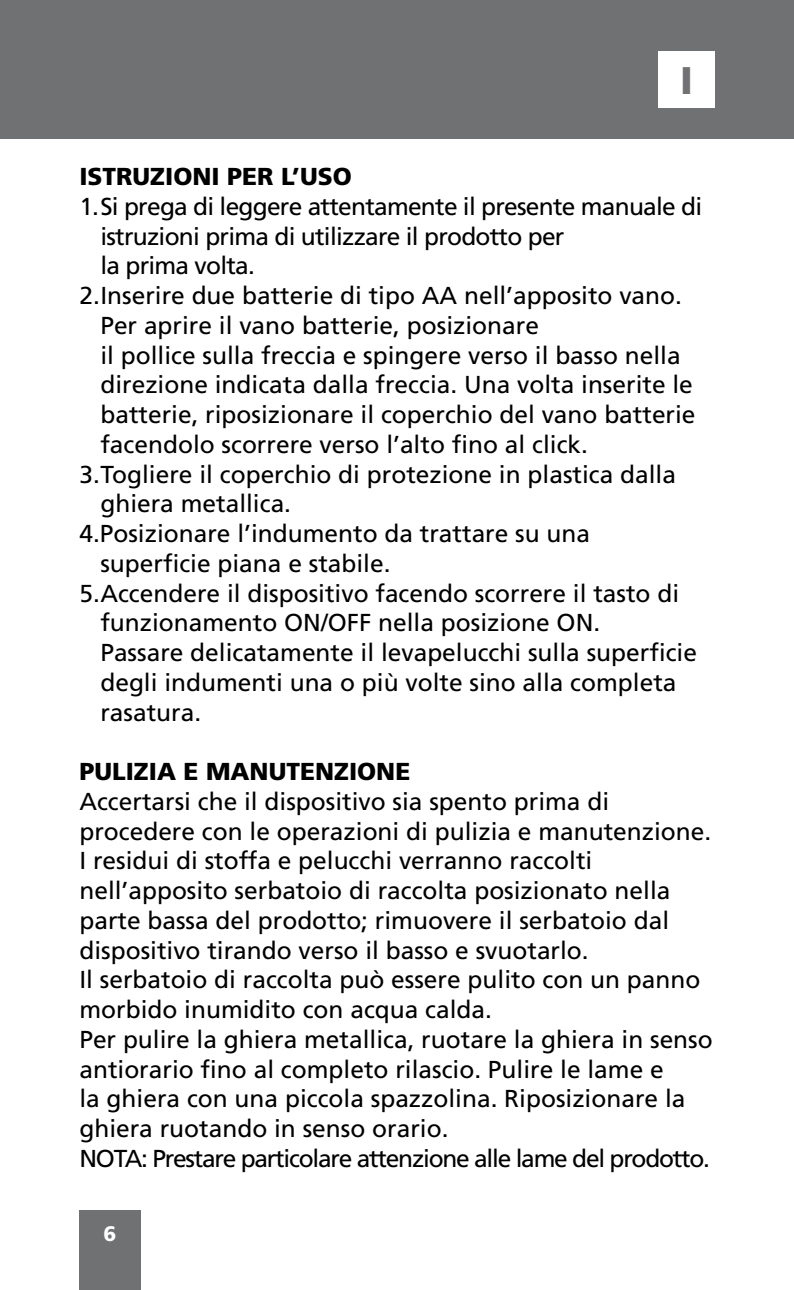
<style>
.page{position:relative;width:794px;height:1290px;background:#fff}
.page>*{position:absolute;margin:0;border:0;box-sizing:border-box;transform-origin:0 0}
.t1{font:900 38.5px "Frutiger LT Std";color:#707172}
.t2{font:24.5px/29.8px "Frutiger LT Std";color:#000}
.t3{font:24.5px "Frutiger LT Std";letter-spacing:-.03em;color:#000}
.t4{font:900 24.5px "Frutiger LT Std";color:#000}
.t5{font:900 21px "Frutiger LT Std";color:#fff}
</style>
<div class="page">
<div style="left:0;top:0;width:794px;height:139px;background:#707172"></div>
<div style="left:79px;top:1210px;width:62px;height:80px;background:#707172"></div>
<div style="left:658px;top:51px;width:56px;height:56px;background:#fff"></div>
<h1 class="t1" style="left:680px;top:57px;width:14px">I</h1>
<p class="t4" style="left:79px;top:162px;width:274px">ISTRUZIONI PER L’USO</p>
<p class="t3" style="left:79px;top:192px;width:624px">1.Si prega di leggere attentamente il presente manuale di</p>
<p class="t3" style="left:100px;top:222px;width:465px">istruzioni prima di utilizzare il prodotto per</p>
<p class="t3" style="left:100px;top:251px;width:156px">la prima volta.</p>
<p class="t2" style="left:79px;top:281px;width:604px">2.Inserire due batterie di tipo AA nell’apposito vano.</p>
<p class="t2" style="left:100px;top:311px;width:440px">Per aprire il vano batterie, posizionare</p>
<p class="t2" style="left:100px;top:340px;width:582px">il pollice sulla freccia e spingere verso il basso nella</p>
<p class="t2" style="left:100px;top:370px;width:594px">direzione indicata dalla freccia. Una volta inserite le</p>
<p class="t2" style="left:100px;top:400px;width:596px">batterie, riposizionare il coperchio del vano batterie</p>
<p class="t2" style="left:100px;top:429px;width:489px">facendolo scorrere verso l’alto fino al click.</p>
<p class="t2" style="left:79px;top:459px;width:598px">3.Togliere il coperchio di protezione in plastica dalla</p>
<p class="t2" style="left:100px;top:489px;width:192px">ghiera metallica.</p>
<p class="t2" style="left:79px;top:519px;width:512px">4.Posizionare l’indumento da trattare su una</p>
<p class="t2" style="left:100px;top:548px;width:292px">superficie piana e stabile.</p>
<p class="t2" style="left:79px;top:578px;width:601px">5.Accendere il dispositivo facendo scorrere il tasto di</p>
<p class="t2" style="left:100px;top:608px;width:501px">funzionamento ON/OFF nella posizione ON.</p>
<p class="t2" style="left:100px;top:638px;width:598px">Passare delicatamente il levapelucchi sulla superficie</p>
<p class="t2" style="left:100px;top:667px;width:577px">degli indumenti una o più volte sino alla completa</p>
<p class="t2" style="left:100px;top:697px;width:102px">rasatura.</p>
<p class="t4" style="left:79px;top:757px;width:332px">PULIZIA E MANUTENZIONE</p>
<p class="t2" style="left:79px;top:786px;width:635px">Accertarsi che il dispositivo sia spento prima di procedere con le operazioni di pulizia e manutenzione.<br>I residui di stoffa e pelucchi verranno raccolti nell’apposito serbatoio di raccolta posizionato nella parte bassa del prodotto; rimuovere il serbatoio dal dispositivo tirando verso il basso e svuotarlo.<br>Il serbatoio di raccolta può essere pulito con un panno morbido inumidito con acqua calda.<br>Per pulire la ghiera metallica, ruotare la ghiera in senso antiorario fino al completo rilascio. Pulire le lame e<br>la ghiera con una piccola spazzolina. Riposizionare la ghiera ruotando in senso orario.<br>NOTA: Prestare particolare attenzione alle lame del prodotto.</p>
<p class="t5" style="left:103px;top:1221px;width:14px">6</p>
</div>
